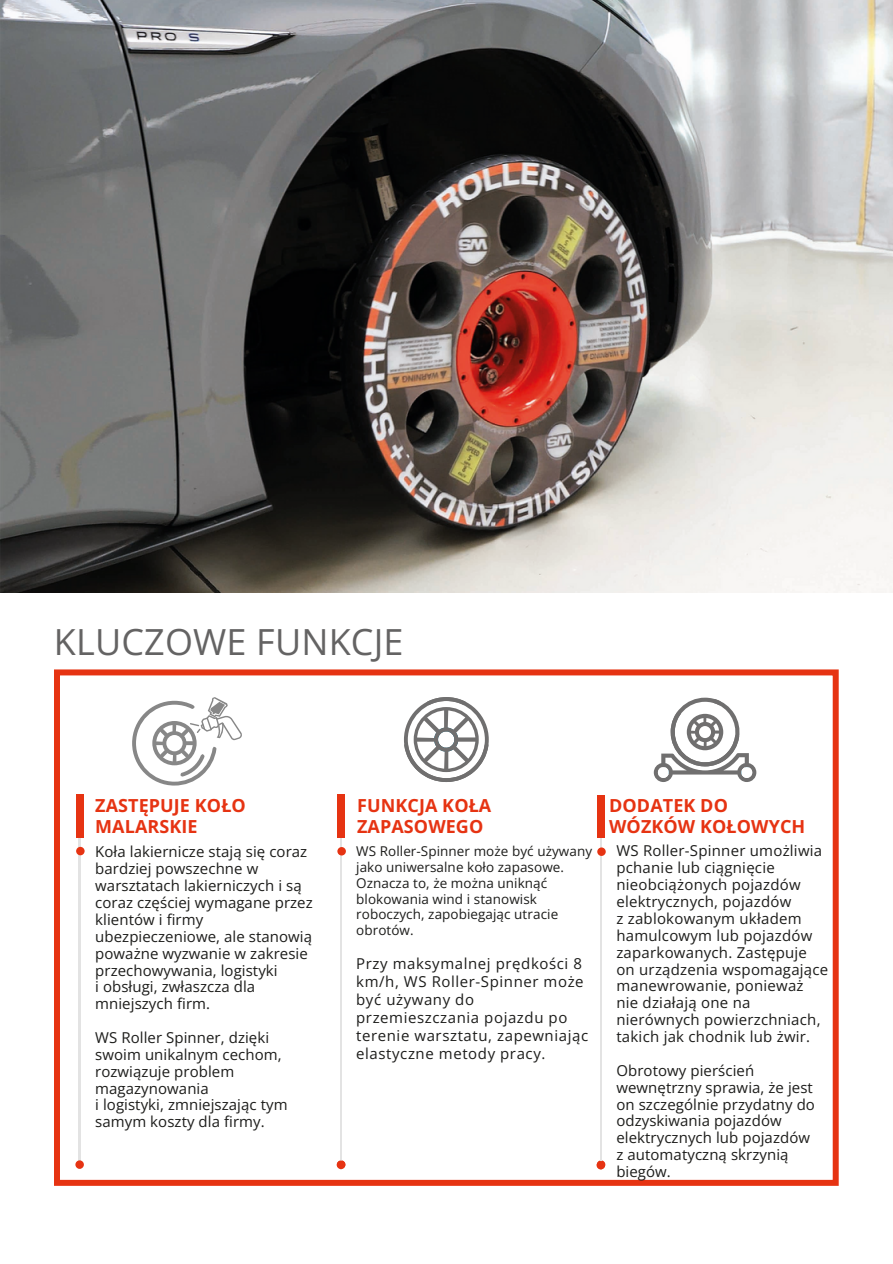
<style>
.page{position:relative;width:893px;height:1264px;background:#fff}
.page>*{position:absolute;margin:0;border:0;box-sizing:border-box;transform-origin:0 0}
.t1{font:36px "Open Sans";letter-spacing:.005em;color:#646363}
.t2{font:700 18px/21.3px "Open Sans";letter-spacing:.005em;color:#e63312}
.t3{font:15px/16.8px "Open Sans";letter-spacing:.005em;color:#1d1d1b}
.t4{font:15px/18px "Open Sans";letter-spacing:.04em;color:#1d1d1b}
.t5{font:13.5px/15.8px "Open Sans";letter-spacing:.005em;color:#1d1d1b}
</style>
<div class="page">
<svg style="left:54px;top:669px;width:784px;height:516px"></svg>
<hr style="left:79px;top:812px;width:1px;height:356px;background:#e3e3e3">
<div style="left:75px;top:1160px;width:9px;height:8px;background:#e63312;border-radius:50%"></div>
<svg style="left:76px;top:846px;width:9px;height:9px"></svg>
<div style="left:76px;top:794px;width:7px;height:43px;background:#e63312"></div>
<hr style="left:340px;top:812px;width:1px;height:356px;background:#e3e3e3">
<div style="left:336px;top:1160px;width:9px;height:8px;background:#e63312;border-radius:50%"></div>
<div style="left:337px;top:847px;width:9px;height:8px;background:#e63312;border-radius:50%"></div>
<div style="left:337px;top:794px;width:7px;height:43px;background:#e63312"></div>
<hr style="left:600px;top:812px;width:1px;height:357px;background:#e3e3e3">
<div style="left:596px;top:1160px;width:9px;height:9px;background:#e63312;border-radius:50%"></div>
<div style="left:597px;top:847px;width:8px;height:9px;background:#e63312;border-radius:50%"></div>
<div style="left:597px;top:795px;width:7px;height:42px;background:#e63312"></div>
<img style="left:0;top:0;width:892px;height:592px">
<svg style="left:132px;top:697px;width:110px;height:88px"></svg>
<svg style="left:404px;top:697px;width:84px;height:85px"></svg>
<svg style="left:653px;top:697px;width:103px;height:85px"></svg>
<p class="t1" style="left:54px;top:616px;width:351px">KLUCZOWE FUNKCJE</p>
<p class="t2" style="left:95px;top:794px;width:152px">ZASTĘPUJE KOŁO<br>MALARSKIE</p>
<p class="t2" style="left:357px;top:794px;width:136px">FUNKCJA KOŁA<br>ZAPASOWEGO</p>
<p class="t2" style="left:609px;top:794px;width:120px">DODATEK DO</p>
<p class="t2" style="left:609px;top:815px;width:198px">WÓZKÓW KOŁOWYCH</p>
<p class="t3" style="left:95px;top:843px;width:219px">Koła lakiernicze stają się coraz bardziej powszechne w warsztatach lakierniczych i są coraz częściej wymagane przez klientów i firmy ubezpieczeniowe, ale stanowią poważne wyzwanie w zakresie przechowywania, logistyki</p>
<p class="t3" style="left:95px;top:978px;width:161px">i obsługi, zwłaszcza dla mniejszych firm.</p>
<p class="t3" style="left:95px;top:1028px;width:188px">WS Roller Spinner, dzięki swoim unikalnym cechom, rozwiązuje problem magazynowania</p>
<p class="t3" style="left:95px;top:1096px;width:194px">i logistyki, zmniejszając tym samym koszty dla firmy.</p>
<p class="t5" style="left:356px;top:843px;width:237px">WS Roller-Spinner może być używany jako uniwersalne koło zapasowe.<br>Oznacza to, że można uniknąć blokowania wind i stanowisk roboczych, zapobiegając utracie obrotów.</p>
<p class="t4" style="left:356px;top:953px;width:233px">Przy maksymalnej prędkości 8 km/h, WS Roller-Spinner może być używany do przemieszczania pojazdu po terenie warsztatu, zapewniając elastyczne metody pracy.</p>
<p class="t3" style="left:616px;top:842px;width:207px">WS Roller-Spinner umożliwia pchanie lub ciągnięcie nieobciążonych pojazdów elektrycznych, pojazdów</p>
<p class="t3" style="left:616px;top:909px;width:213px">z zablokowanym układem hamulcowym lub pojazdów zaparkowanych. Zastępuje on urządzenia wspomagające manewrowanie, ponieważ nie działają one na nierównych powierzchniach, takich jak chodnik lub żwir.</p>
<p class="t3" style="left:616px;top:1061px;width:200px">Obrotowy pierścień wewnętrzny sprawia, że jest on szczególnie przydatny do odzyskiwania pojazdów elektrycznych lub pojazdów</p>
<p class="t3" style="left:616px;top:1145px;width:174px">z automatyczną skrzynią biegów.</p>
</div>
